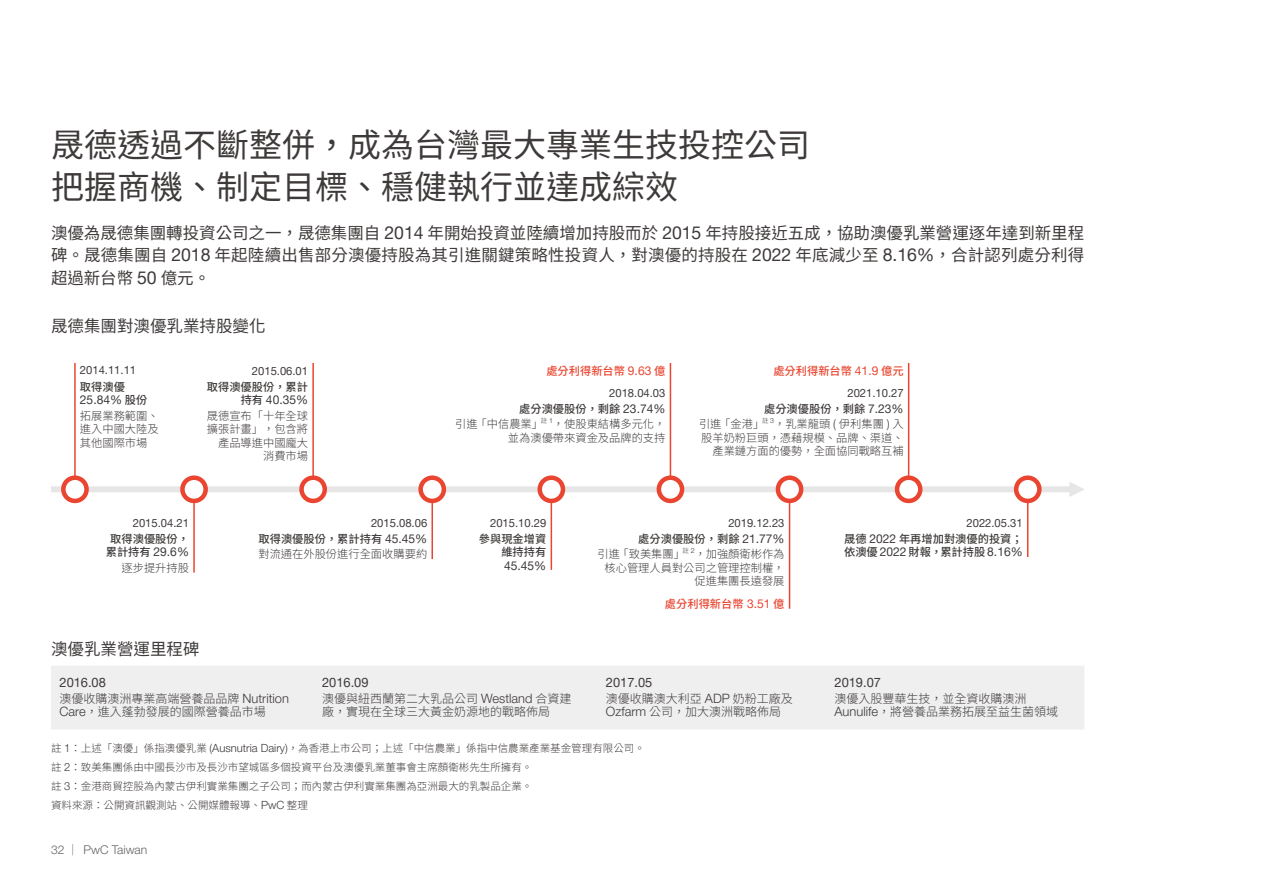
<style>
.page{position:relative;width:1263px;height:893px;background:#fff}
.page>*{position:absolute;margin:0;border:0;box-sizing:border-box;transform-origin:0 0}
.t1{font:33px/42px "Noto Sans CJ Ktc";color:#3e3a39}
.t2{font:16.5px/22.5px "Noto Sans CJ Ktc";letter-spacing:.01em;color:#3e3a39;text-align:justify}
.t3{font:12.9px "Helvetica Neue LT Pro";color:#3e3a39}
.t4{font:300 12px/13.5px "Noto Sans CJ Ktc";color:#3e3a39}
.t5{font:12px "Helvetica Neue LT Pro";color:#3e3a39}
.t6{font:300 12px "Helvetica Neue LT Pro";color:#656464}
.t7{font:300 11.25px/13.5px "Noto Sans CJ Ktc";color:#3e3a39;text-align:right}
.t8{font:500 11.25px/15.6px "Noto Sans CJ Ktc";color:#3e3a39}
.t9{font:11.25px "Helvetica Neue LT Pro";color:#3e3a39}
.t10{font:500 11.25px "Noto Sans CJ Ktc";color:#e94530}
.t11{font:300 10.5px/19.2px "Noto Sans CJ Ktc";color:#3e3a39}
.t12{font:300 6.6px "Noto Sans CJ Ktc";color:#3e3a39}
.s1{font-family:"Helvetica Neue LT Pro";font-size:17.7px}
.s2{font-family:"Noto Sans CJ Ktc";font-weight:500;font-size:11.25px}
.s3{font-weight:500}
.s4{font-family:"Helvetica Neue LT Pro";font-weight:400;font-size:12px}
.s5{font-weight:300}
.s6{font-family:"Helvetica Neue LT Pro";font-size:7.05px}
.s7{font-family:"Helvetica Neue LT Pro";font-size:12px}
.s8{font-family:"Helvetica Neue LT Pro";font-size:12.9px}
.s9{font-family:"Helvetica Neue LT Pro";font-size:11.25px}
.s10{font-family:"Noto Sans CJ Ktc";font-size:11.25px}
</style>
<div class="page">
<hr style="left:1262px;top:0;width:1px;height:893px;background:#e94530">
<div style="left:51px;top:486px;width:1024px;height:6px;background:#e6e6e6"></div>
<div style="left:51px;top:666px;width:1033px;height:63px;background:#efefef"></div>
<svg style="left:63px;top:478px;width:24px;height:23px"></svg>
<div style="left:61px;top:475px;width:28px;height:28px;border:4px solid #e94530;border-radius:50%"></div>
<hr style="left:74px;top:363px;width:2px;height:115px;background:#e94530">
<svg style="left:302px;top:478px;width:23px;height:23px"></svg>
<div style="left:299px;top:475px;width:28px;height:28px;border:4px solid #e94530;border-radius:50%"></div>
<hr style="left:312px;top:363px;width:2px;height:115px;background:#e94530">
<svg style="left:182px;top:478px;width:24px;height:23px"></svg>
<div style="left:180px;top:475px;width:28px;height:28px;border:4px solid #e94530;border-radius:50%"></div>
<hr style="left:193px;top:501px;width:2px;height:72px;background:#e94530">
<svg style="left:421px;top:478px;width:23px;height:23px"></svg>
<div style="left:418px;top:475px;width:28px;height:28px;border:4px solid #e94530;border-radius:50%"></div>
<hr style="left:431px;top:501px;width:2px;height:58px;background:#e94530">
<svg style="left:659px;top:478px;width:23px;height:23px"></svg>
<div style="left:657px;top:475px;width:27px;height:28px;border:4px solid #e94530;border-radius:50%"></div>
<hr style="left:670px;top:363px;width:1px;height:115px;background:#e94530">
<svg style="left:540px;top:478px;width:23px;height:23px"></svg>
<div style="left:537px;top:475px;width:28px;height:28px;border:4px solid #e94530;border-radius:50%"></div>
<hr style="left:551px;top:501px;width:1px;height:69px;background:#e94530">
<svg style="left:778px;top:478px;width:23px;height:23px"></svg>
<div style="left:776px;top:475px;width:27px;height:28px;border:4px solid #e94530;border-radius:50%"></div>
<hr style="left:789px;top:501px;width:1px;height:108px;background:#e94530">
<svg style="left:897px;top:478px;width:23px;height:23px"></svg>
<div style="left:895px;top:475px;width:27px;height:28px;border:4px solid #e94530;border-radius:50%"></div>
<hr style="left:908px;top:363px;width:1px;height:115px;background:#e94530">
<svg style="left:1016px;top:478px;width:23px;height:23px"></svg>
<div style="left:1014px;top:475px;width:27px;height:28px;border:4px solid #e94530;border-radius:50%"></div>
<hr style="left:1027px;top:501px;width:1px;height:56px;background:#e94530">
<svg style="left:1069px;top:482px;width:15px;height:15px"></svg>
<h1 class="t1" style="left:51px;top:124px;width:760px">晟德透過不斷整併，成為台灣最大專業生技投控公司把握商機、制定目標、穩健執行並達成綜效</h1>
<h2 class="t2" style="left:51px;top:222px;width:1035px">澳優為晟德集團轉投資公司之一，晟德集團自 <span class="s1">2014</span> 年開始投資並陸續增加持股而於 <span class="s1">2015</span> 年持股接近五成，協助澳優乳業營運逐年達到新里程碑。晟德集團自 <span class="s1">2018</span> 年起陸續出售部分澳優持股為其引進關鍵策略性投資人，對澳優的持股在 <span class="s1">2022</span> 年底減少至 <span class="s1">8.16%</span>，合計認列處分利得超過新台幣 <span class="s1">50</span> 億元。</h2>
<h2 class="t2" style="left:51px;top:315px;width:216px">晟德集團對澳優乳業持股變化</h2>
<p class="t9" style="left:80px;top:363px;width:58px">2014.11.11</p>
<p class="t8" style="left:80px;top:379px;width:47px">取得澳優</p>
<p class="t5" style="left:80px;top:392px;width:69px">25.84% <span class="s2">股份</span></p>
<p class="t7" style="left:80px;top:409px;width:80px;text-align:justify">拓展業務範圍、進入中國大陸及其他國際市場</p>
<p class="t9" style="left:252px;top:364px;width:58px">2015.06.01</p>
<p class="t8" style="left:207px;top:379px;width:103px">取得澳優股份，累計</p>
<p class="t5" style="left:241px;top:392px;width:69px"><span class="s2">持有</span> 40.35%</p>
<p class="t7" style="left:207px;top:409px;width:103px">晟德宣布「十年全球擴張計畫」，包含將產品導進中國龐大消費市場</p>
<p class="t9" style="left:133px;top:516px;width:58px">2015.04.21</p>
<p class="t8" style="left:110px;top:531px;width:80px">取得澳優股份，</p>
<p class="t5" style="left:106px;top:544px;width:85px"><span class="s2">累計持有</span> 29.6%</p>
<p class="t7" style="left:122px;top:561px;width:69px">逐步提升持股</p>
<p class="t9" style="left:371px;top:516px;width:58px">2015.08.06</p>
<p class="t7" style="left:258px;top:531px;width:170px;line-height:15.6px;text-align:left"><span class="s3">取得澳優股份，累計持有</span> <span class="s4">45.45%</span>對流通在外股份進行全面收購要約</p>
<p class="t10" style="left:546px;top:364px;width:121px">處分利得新台幣 <span class="s4">9.63</span> 億</p>
<p class="t10" style="left:773px;top:364px;width:132px">處分利得新台幣 <span class="s4">41.9</span> 億元</p>
<p class="t9" style="left:609px;top:386px;width:58px">2018.04.03</p>
<p class="t8" style="left:455px;top:401px;width:212px;text-indent:64px">處分澳優股份，剩餘 <span class="s4">23.74%</span><span class="s5">引進「中信農業」</span></p>
<p class="t12" style="left:541px;top:416px;width:14px">註<span class="s6">1</span></p>
<p class="t7" style="left:508px;top:418px;width:159px">，使股東結構多元化，<br>並為澳優帶來資金及品牌的支持</p>
<p class="t9" style="left:847px;top:386px;width:58px">2021.10.27</p>
<p class="t8" style="left:699px;top:401px;width:206px;text-indent:65px">處分澳優股份，剩餘 <span class="s4">7.23%</span><span class="s5">引進「金港」</span></p>
<p class="t12" style="left:762px;top:416px;width:14px">註<span class="s6">3</span></p>
<p class="t7" style="left:701px;top:418px;width:204px">，乳業龍頭 <span class="s7">(</span> 伊利集團 <span class="s7">)</span> 入<br>股羊奶粉巨頭，憑藉規模、品牌、渠道、產業鏈方面的優勢，全面協同戰略互補</p>
<p class="t9" style="left:490px;top:516px;width:58px">2015.10.29</p>
<p class="t8" style="left:479px;top:532px;width:69px;line-height:13.5px;text-align:right">參與現金增資維持持有</p>
<p class="t5" style="left:504px;top:558px;width:44px">45.45%</p>
<p class="t9" style="left:728px;top:516px;width:58px">2019.12.23</p>
<p class="t8" style="left:597px;top:531px;width:189px;text-indent:41px">處分澳優股份，剩餘 <span class="s4">21.77%</span><span class="s5">引進「致美集團」</span></p>
<p class="t12" style="left:683px;top:547px;width:14px">註<span class="s6">2</span></p>
<p class="t7" style="left:604px;top:548px;width:182px">，加強顏衛彬作為<br>核心管理人員對公司之管理控制權，促進集團長遠發展</p>
<p class="t10" style="left:665px;top:597px;width:121px">處分利得新台幣 <span class="s4">3.51</span> 億</p>
<p class="t9" style="left:966px;top:516px;width:58px">2022.05.31</p>
<p class="t8" style="left:844px;top:532px;width:180px;line-height:13.5px">晟德 <span class="s4">2022</span> 年再增加對澳優的投資；依澳優 <span class="s4">2022</span> 財報，累計持股 <span class="s4">8.16%</span></p>
<h2 class="t2" style="left:51px;top:638px;width:150px">澳優乳業營運里程碑</h2>
<p class="t3" style="left:60px;top:674px;width:48px">2016.08</p>
<p class="t4" style="left:60px;top:692px;width:231px">澳優收購澳洲專業高端營養品品牌 <span class="s8">Nutrition<br>Care</span>，進入蓬勃發展的國際營養品市場</p>
<p class="t3" style="left:322px;top:674px;width:48px">2016.09</p>
<p class="t4" style="left:322px;top:692px;width:251px">澳優與紐西蘭第二大乳品公司 <span class="s8">Westland</span> 合資建廠，實現在全球三大黃金奶源地的戰略佈局</p>
<p class="t3" style="left:606px;top:674px;width:48px">2017.05</p>
<p class="t4" style="left:606px;top:692px;width:188px">澳優收購澳大利亞 <span class="s8">ADP</span> 奶粉工廠及<br><span class="s8">Ozfarm</span> 公司，加大澳洲戰略佈局</p>
<p class="t11" style="left:51px;top:738px;width:595px">註 <span class="s9">1</span>：上述「澳優」係指澳優乳業 <span class="s9">(Ausnutria Dairy)</span>，為香港上市公司；上述「中信農業」係指中信農業產業基金管理有限公司。註 <span class="s9">2</span>：致美集團係由中國長沙市及長沙市望城區多個投資平台及澳優乳業董事會主席顏衛彬先生所擁有。<br>註 <span class="s9">3</span>：金港商貿控股為內蒙古伊利實業集團之子公司；而內蒙古伊利實業集團為亞洲最大的乳製品企業。<br>資料來源：公開資訊觀測站、公開媒體報導、<span class="s9">PwC</span> 整理</p>
<p class="t6" style="left:51px;top:842px;width:98px">32 <span class="s10">｜</span> PwC Taiwan</p>
<p class="t3" style="left:834px;top:674px;width:48px">2019.07</p>
<p class="t4" style="left:834px;top:692px;width:225px">澳優入股豐華生技，並全資收購澳洲<br><span class="s8">Aunulife</span>，將營養品業務拓展至益生菌領域</p>
</div>
